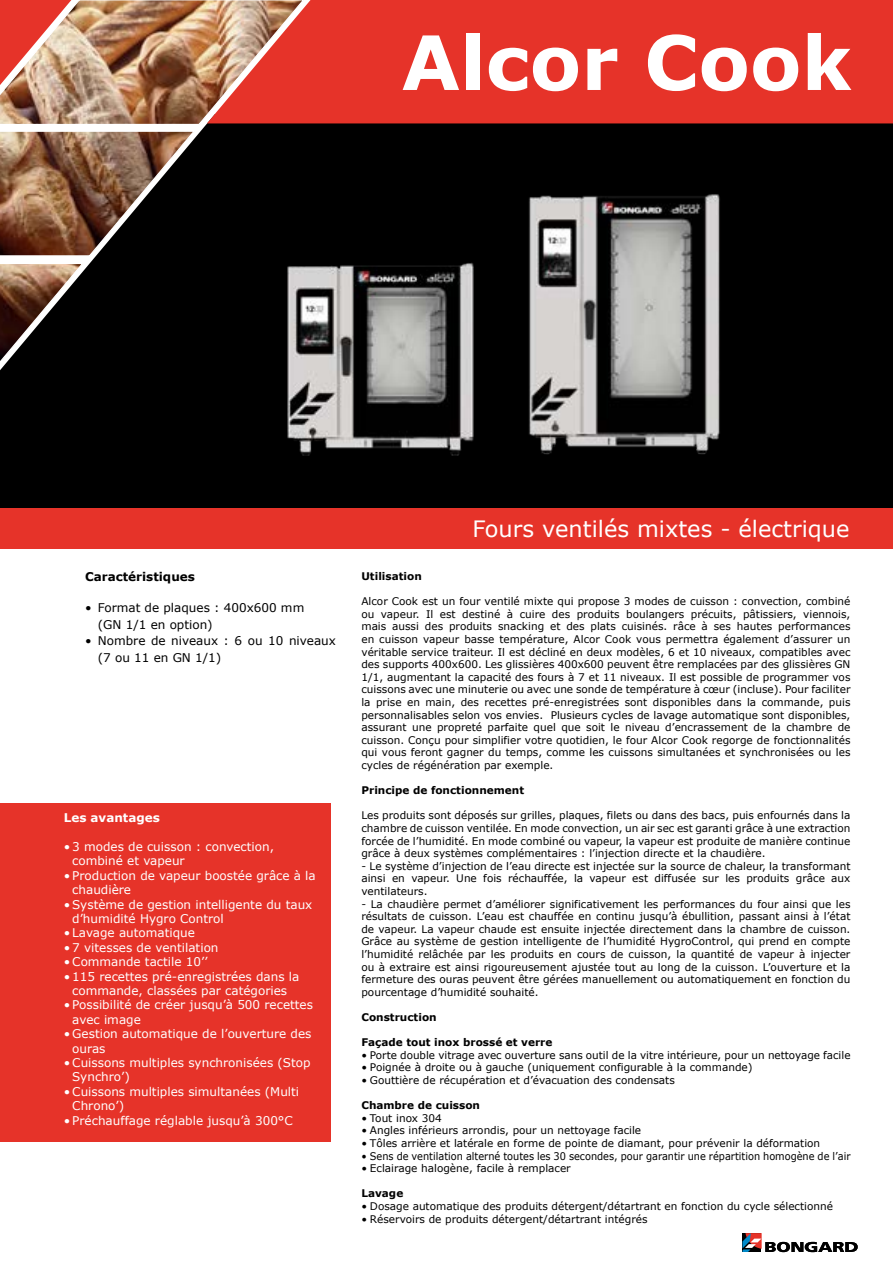
<style>
.page{position:relative;width:893px;height:1263px;background:#fff}
.page>*{position:absolute;margin:0;border:0;box-sizing:border-box;transform-origin:0 0}
.t1{font:700 75px "Verdana";color:#fff}
.t2{font:22.5px "Verdana";color:#fff}
.t3{font:12px/14.4px "Verdana";color:#fff}
.t4{font:12px/16.5px "Verdana";color:#000}
.t5{font:700 12px "Verdana";color:#000}
.t6{font:700 12px "Verdana";color:#fff}
.t7{font:10.5px/12.6px "Verdana";color:#000;text-align:justify}
.t8{font:700 10.5px "Verdana";color:#000}
.t9{font:10.5px "Verdana";color:#000;scale:.93 1}
</style>
<div class="page">
<div style="left:0;top:114px;width:893px;height:411px;background:#000"></div>
<div style="left:0;top:508px;width:893px;height:41px;background:#e63329"></div>
<div style="left:307px;top:0;width:586px;height:123px;background:#e63329"></div>
<div style="left:0;top:804px;width:330px;height:338px;background:#e63329"></div>
<svg style="left:742px;top:1233px;width:116px;height:19px"></svg>
<img style="left:0;top:0;width:307px;height:370px">
<img style="left:259px;top:251px;width:215px;height:205px">
<img style="left:529px;top:194px;width:191px;height:261px">
<h1 class="t1" style="left:402px;top:10px;width:452px">Alcor Cook</h1>
<p class="t5" style="left:85px;top:568px;width:111px">Caractéristiques</p>
<p class="t4" style="left:98px;top:599px;width:208px;text-indent:-13px">• Format de plaques : 400x600 mm (GN 1/1 en option)</p>
<p class="t4" style="left:98px;top:632px;width:240px;text-indent:-13px">• Nombre de niveaux : 6 ou 10 niveaux (7 ou 11 en GN 1/1)</p>
<p class="t6" style="left:64px;top:809px;width:98px">Les avantages</p>
<p class="t3" style="left:72px;top:839px;width:203px;text-indent:-9px">• 3 modes de cuisson : convection, combiné et vapeur</p>
<p class="t3" style="left:72px;top:868px;width:245px;text-indent:-9px">• Production de vapeur boostée grâce à la chaudière</p>
<p class="t3" style="left:72px;top:897px;width:242px;text-indent:-9px">• Système de gestion intelligente du taux d’humidité Hygro Control</p>
<p class="t3" style="left:64px;top:926px;width:133px">• Lavage automatique</p>
<p class="t3" style="left:64px;top:940px;width:156px">• 7 vitesses de ventilation</p>
<p class="t3" style="left:64px;top:954px;width:145px">• Commande tactile 10’’</p>
<p class="t3" style="left:64px;top:969px;width:237px;text-align:center">• 115 recettes pré-enregistrées dans la commande, classées par catégories</p>
<p class="t3" style="left:72px;top:998px;width:242px;text-indent:-9px">• Possibilité de créer jusqu’à 500 recettes avec image</p>
<p class="t3" style="left:72px;top:1026px;width:241px;text-indent:-9px">• Gestion automatique de l’ouverture des ouras</p>
<p class="t3" style="left:72px;top:1055px;width:240px;text-indent:-9px">• Cuissons multiples synchronisées (Stop<br>Synchro’)</p>
<p class="t3" style="left:72px;top:1084px;width:228px;text-indent:-9px">• Cuissons multiples simultanées (Multi<br>Chrono’)</p>
<p class="t3" style="left:64px;top:1113px;width:231px">• Préchauffage réglable jusqu’à 300°C</p>
<h2 class="t2" style="left:472px;top:513px;width:378px">Fours ventilés mixtes - électrique</h2>
<p class="t8" style="left:361px;top:569px;width:62px">Utilisation</p>
<p class="t7" style="left:361px;top:595px;width:491px">Alcor Cook est un four ventilé mixte qui propose 3 modes de cuisson : convection, combiné ou vapeur. Il est destiné à cuire des produits boulangers précuits, pâtissiers, viennois, mais aussi des produits snacking et des plats cuisinés. râce à ses hautes performances en cuisson vapeur basse température, Alcor Cook vous permettra également d’assurer un véritable service traiteur. Il est décliné en deux modèles, 6 et 10 niveaux, compatibles avec des supports 400x600. Les glissières 400x600 peuvent être remplacées par des glissières GN 1/1, augmentant la capacité des fours à 7 et 11 niveaux. Il est possible de programmer vos cuissons avec une minuterie ou avec une sonde de température à cœur (incluse). Pour faciliter la prise en main, des recettes pré-enregistrées sont disponibles dans la commande, puis personnalisables selon vos envies. Plusieurs cycles de lavage automatique sont disponibles, assurant une propreté parfaite quel que soit le niveau d’encrassement de la chambre de cuisson. Conçu pour simplifier votre quotidien, le four Alcor Cook regorge de fonctionnalités qui vous feront gagner du temps, comme les cuissons simultanées et synchronisées ou les cycles de régénération par exemple.</p>
<p class="t8" style="left:361px;top:783px;width:164px">Principe de fonctionnement</p>
<p class="t7" style="left:361px;top:809px;width:490px">Les produits sont déposés sur grilles, plaques, filets ou dans des bacs, puis enfournés dans la chambre de cuisson ventilée. En mode convection, un air sec est garanti grâce à une extraction forcée de l’humidité. En mode combiné ou vapeur, la vapeur est produite de manière continue grâce à deux systèmes complémentaires : l’injection directe et la chaudière.</p>
<p class="t7" style="left:361px;top:859px;width:491px">- Le système d’injection de l’eau directe est injectée sur la source de chaleur, la transformant ainsi en vapeur. Une fois réchauffée, la vapeur est diffusée sur les produits grâce aux ventilateurs.</p>
<p class="t7" style="left:361px;top:897px;width:490px">- La chaudière permet d’améliorer significativement les performances du four ainsi que les résultats de cuisson. L’eau est chauffée en continu jusqu’à ébullition, passant ainsi à l’état de vapeur. La vapeur chaude est ensuite injectée directement dans la chambre de cuisson.<br>Grâce au système de gestion intelligente de l’humidité HygroControl, qui prend en compte l’humidité relâchée par les produits en cours de cuisson, la quantité de vapeur à injecter ou à extraire est ainsi rigoureusement ajustée tout au long de la cuisson. L’ouverture et la fermeture des ouras peuvent être gérées manuellement ou automatiquement en fonction du pourcentage d’humidité souhaité.</p>
<p class="t8" style="left:361px;top:1010px;width:77px">Construction</p>
<p class="t8" style="left:361px;top:1035px;width:193px">Façade tout inox brossé et verre</p>
<p class="t7" style="left:361px;top:1048px;width:491px">• Porte double vitrage avec ouverture sans outil de la vitre intérieure, pour un nettoyage facile</p>
<p class="t7" style="left:361px;top:1061px;width:393px">• Poignée à droite ou à gauche (uniquement configurable à la commande)</p>
<p class="t7" style="left:361px;top:1074px;width:315px">• Gouttière de récupération et d’évacuation des condensats</p>
<p class="t8" style="left:361px;top:1098px;width:120px">Chambre de cuisson</p>
<p class="t7" style="left:361px;top:1111px;width:82px">• Tout inox 304</p>
<p class="t7" style="left:361px;top:1124px;width:281px">• Angles inférieurs arrondis, pour un nettoyage facile</p>
<p class="t7" style="left:361px;top:1137px;width:460px">• Tôles arrière et latérale en forme de pointe de diamant, pour prévenir la déformation</p>
<p class="t9" style="left:361px;top:1148px;width:527px">• Sens de ventilation alterné toutes les 30 secondes, pour garantir une répartition homogène de l’air</p>
<p class="t7" style="left:361px;top:1162px;width:211px">• Eclairage halogène, facile à remplacer</p>
<p class="t8" style="left:361px;top:1186px;width:43px">Lavage</p>
<p class="t7" style="left:361px;top:1200px;width:473px">• Dosage automatique des produits détergent/détartrant en fonction du cycle sélectionné</p>
<p class="t7" style="left:361px;top:1212px;width:288px">• Réservoirs de produits détergent/détartrant intégrés</p>
</div>
